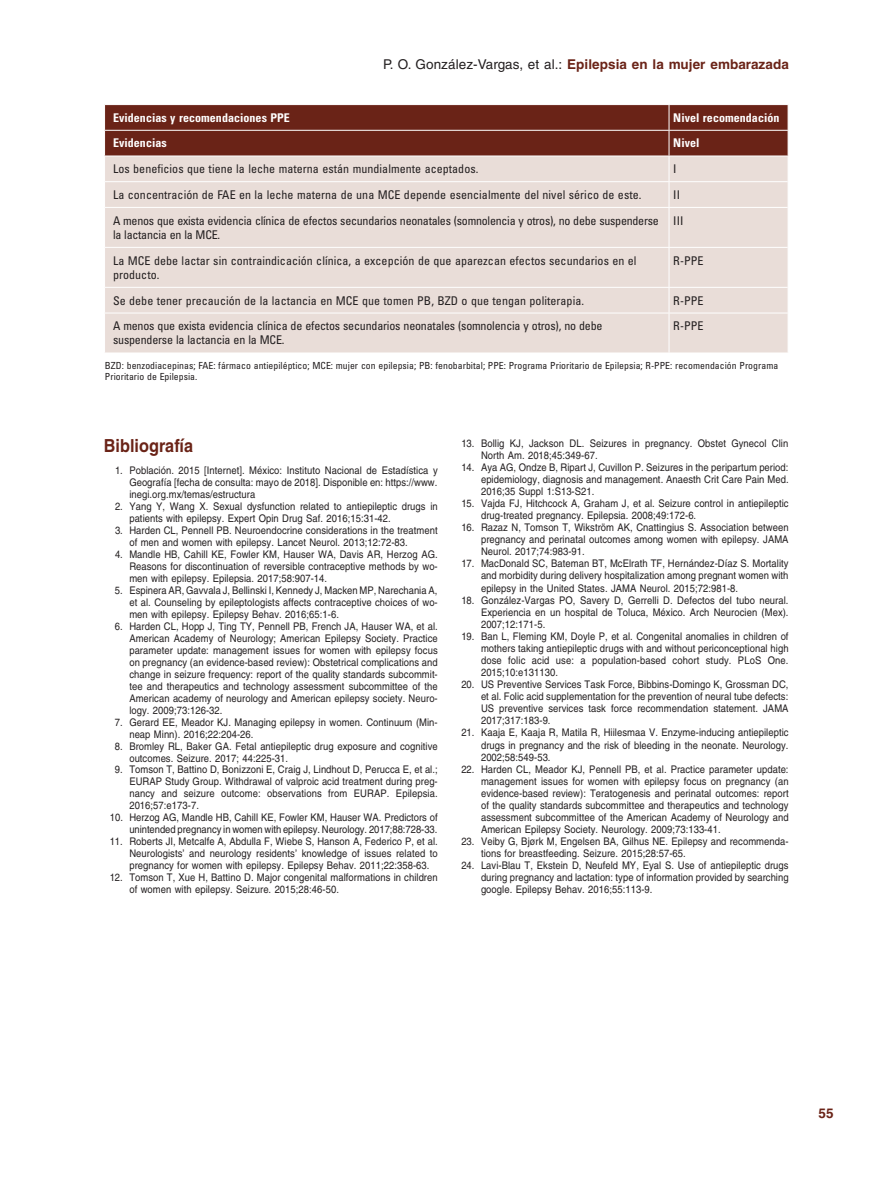
<style>
.page{position:relative;width:893px;height:1191px;background:#fff}
.page>*{position:absolute;margin:0;border:0;box-sizing:border-box;transform-origin:0 0}
.t1{font:700 18px "Helvetica LT Std";letter-spacing:.005em;color:#6a2317;scale:.9 1}
.t2{font:700 13.5px "Helvetica LT Std";letter-spacing:.005em;color:#6a2317}
.t3{font:condensed 12px/14.2px "Univers LT Std";letter-spacing:.005em;color:#231f20}
.t4{font:condensed 12px/14.2px "Univers LT Std";letter-spacing:-.02em;color:#231f20}
.t5{font:condensed 12px/14.2px "Univers LT Std";letter-spacing:-.015em;color:#231f20}
.t6{font:700 condensed 12px "Univers LT Std";letter-spacing:.005em;color:#fff}
.t7{font:10.5px/12px "Helvetica LT Std";letter-spacing:.005em;color:#231f20;text-align:justify;scale:.9 1}
.t8{font:condensed 9.75px/11.2px "Univers LT Std";letter-spacing:.005em;color:#231f20}
.s1{font-weight:400;color:#231f20}
</style>
<div class="page">
<div style="left:105px;top:208px;width:683px;height:144px;background:#e9ddd8"></div>
<hr style="left:669px;top:208px;width:1px;height:39px;background:#fff">
<hr style="left:669px;top:248px;width:1px;height:39px;background:#fff">
<svg style="left:669px;top:288px;width:1px;height:25px"></svg>
<hr style="left:669px;top:313px;width:1px;height:39px;background:#fff">
<hr style="left:105px;top:247px;width:564px;height:1px;background:#fff">
<hr style="left:669px;top:247px;width:119px;height:1px;background:#fff">
<hr style="left:105px;top:287px;width:564px;height:1px;background:#fff">
<hr style="left:669px;top:287px;width:119px;height:1px;background:#fff">
<svg style="left:104px;top:105px;width:685px;height:102px;background:#ac847c"></svg>
<hr style="left:104px;top:313px;width:565px;height:1px;background:#fff">
<hr style="left:669px;top:313px;width:119px;height:1px;background:#fff">
<p class="t2" style="left:383px;top:56px;width:407px"><span class="s1">P. O. González-Vargas, et al.:</span> Epilepsia en la mujer embarazada</p>
<p class="t6" style="left:113px;top:110px;width:178px">Evidencias y recomendaciones PPE</p>
<p class="t6" style="left:673px;top:110px;width:108px">Nivel recomendación</p>
<p class="t6" style="left:113px;top:136px;width:55px">Evidencias</p>
<p class="t6" style="left:673px;top:136px;width:28px">Nivel</p>
<p class="t3" style="left:113px;top:162px;width:367px">Los beneficios que tiene la leche materna están mundialmente aceptados.</p>
<p class="t3" style="left:673px;top:162px;width:5px">I</p>
<p class="t3" style="left:113px;top:187px;width:530px">La concentración de FAE en la leche materna de una MCE depende esencialmente del nivel sérico de este.</p>
<p class="t3" style="left:673px;top:187px;width:8px">II</p>
<p class="t4" style="left:113px;top:213px;width:547px">A menos que exista evidencia clínica de efectos secundarios neonatales (somnolencia y otros), no debe suspenderse la lactancia en la MCE.</p>
<p class="t3" style="left:673px;top:213px;width:12px">III</p>
<p class="t3" style="left:113px;top:253px;width:525px">La MCE debe lactar sin contraindicación clínica, a excepción de que aparezcan efectos secundarios en el producto.</p>
<p class="t3" style="left:673px;top:253px;width:32px">R‑PPE</p>
<p class="t3" style="left:113px;top:293px;width:473px">Se debe tener precaución de la lactancia en MCE que tomen PB, BZD o que tengan politerapia.</p>
<p class="t3" style="left:673px;top:293px;width:32px">R‑PPE</p>
<p class="t5" style="left:113px;top:319px;width:491px">A menos que exista evidencia clínica de efectos secundarios neonatales (somnolencia y otros), no debe suspenderse la lactancia en la MCE.</p>
<p class="t3" style="left:673px;top:319px;width:32px">R‑PPE</p>
<p class="t8" style="left:105px;top:359px;width:675px">BZD: benzodiacepinas; FAE: fármaco antiepiléptico; MCE: mujer con epilepsia; PB: fenobarbital; PPE: Programa Prioritario de Epilepsia; R‑PPE: recomendación Programa<br>Prioritario de Epilepsia.</p>
<h1 class="t1" style="left:104px;top:435px;width:101px">Bibliografía</h1>
<p class="t7" style="left:129px;top:464px;width:344px;text-indent:-14px">1. Población. 2015 [Internet]. México: Instituto Nacional de Estadística y Geografía [fecha de consulta: mayo de 2018]. Disponible en: https://www. inegi.org.mx/temas/estructura</p>
<p class="t7" style="left:129px;top:500px;width:344px;text-indent:-14px">2. Yang Y, Wang X. Sexual dysfunction related to antiepileptic drugs in patients with epilepsy. Expert Opin Drug Saf. 2016;15:31-42.</p>
<p class="t7" style="left:129px;top:524px;width:344px;text-indent:-14px">3. Harden CL, Pennell PB. Neuroendocrine considerations in the treatment of men and women with epilepsy. Lancet Neurol. 2013;12:72-83.</p>
<p class="t7" style="left:129px;top:548px;width:344px;text-indent:-14px">4. Mandle HB, Cahill KE, Fowler KM, Hauser WA, Davis AR, Herzog AG.<br>Reasons for discontinuation of reversible contraceptive methods by wo&shy;men with epilepsy. Epilepsia. 2017;58:907-14.</p>
<p class="t7" style="left:129px;top:584px;width:344px;text-indent:-14px">5. Espinera AR, Gavvala J, Bellinski I, Kennedy J, Macken MP, Narechania A, et al. Counseling by epileptologists affects contraceptive choices of wo&shy;men with epilepsy. Epilepsy Behav. 2016;65:1-6.</p>
<p class="t7" style="left:129px;top:620px;width:344px;text-indent:-14px">6. Harden CL, Hopp J, Ting TY, Pennell PB, French JA, Hauser WA, et al.<br>American Academy of Neurology; American Epilepsy Society. Practice parameter update: management issues for women with epilepsy focus on pregnancy (an evidence-based review): Obstetrical complications and change in seizure frequency: report of the quality standards subcommit&shy;tee and therapeutics and technology assessment subcommittee of the American academy of neurology and American epilepsy society. Neuro&shy;logy. 2009;73:126-32.</p>
<p class="t7" style="left:129px;top:716px;width:344px;text-indent:-14px">7. Gerard EE, Meador KJ. Managing epilepsy in women. Continuum (Min&shy;neap Minn). 2016;22:204-26.</p>
<p class="t7" style="left:129px;top:740px;width:344px;text-indent:-14px">8. Bromley RL, Baker GA. Fetal antiepileptic drug exposure and cognitive outcomes. Seizure. 2017; 44:225-31.</p>
<p class="t7" style="left:129px;top:763px;width:344px;text-indent:-14px">9. Tomson T, Battino D, Bonizzoni E, Craig J, Lindhout D, Perucca E, et al.; EURAP Study Group. Withdrawal of valproic acid treatment during preg&shy;nancy and seizure outcome: observations from EURAP. Epilepsia.<br>2016;57:e173-7.</p>
<p class="t7" style="left:110px;top:811px;width:366px;text-align:right">10. Herzog AG, Mandle HB, Cahill KE, Fowler KM, Hauser WA. Predictors of unintended pregnancy in women with epilepsy. Neurology. 2017;88:728‑33.</p>
<p class="t7" style="left:129px;top:835px;width:344px;text-indent:-20px">11. Roberts JI, Metcalfe A, Abdulla F, Wiebe S, Hanson A, Federico P, et al.<br>Neurologists’ and neurology residents’ knowledge of issues related to pregnancy for women with epilepsy. Epilepsy Behav. 2011;22:358-63.</p>
<p class="t7" style="left:129px;top:871px;width:344px;text-indent:-20px">12. Tomson T, Xue H, Battino D. Major congenital malformations in children of women with epilepsy. Seizure. 2015;28:46-50.</p>
<p class="t7" style="left:481px;top:437px;width:343px;text-indent:-20px">13. Bollig KJ, Jackson DL. Seizures in pregnancy. Obstet Gynecol Clin<br>North Am. 2018;45:349-67.</p>
<p class="t7" style="left:481px;top:461px;width:343px;text-indent:-20px">14. Aya AG, Ondze B, Ripart J, Cuvillon P. Seizures in the peripartum period: epidemiology, diagnosis and management. Anaesth Crit Care Pain Med.<br>2016;35 Suppl 1:S13-S21.</p>
<p class="t7" style="left:481px;top:497px;width:343px;text-indent:-20px">15. Vajda FJ, Hitchcock A, Graham J, et al. Seizure control in antiepileptic drug-treated pregnancy. Epilepsia. 2008;49:172-6.</p>
<p class="t7" style="left:481px;top:521px;width:343px;text-indent:-20px">16. Razaz N, Tomson T, Wikström AK, Cnattingius S. Association between pregnancy and perinatal outcomes among women with epilepsy. JAMA Neurol. 2017;74:983-91.</p>
<p class="t7" style="left:481px;top:557px;width:343px;text-indent:-20px">17. MacDonald SC, Bateman BT, McElrath TF, Hernández-Díaz S. Mortality and morbidity during delivery hospitalization among pregnant women with epilepsy in the United States. JAMA Neurol. 2015;72:981-8.</p>
<p class="t7" style="left:481px;top:594px;width:343px;text-indent:-20px">18. González-Vargas PO, Savery D, Gerrelli D. Defectos del tubo neural.<br>Experiencia en un hospital de Toluca, México. Arch Neurocien (Mex).<br>2007;12:171-5.</p>
<p class="t7" style="left:481px;top:630px;width:343px;text-indent:-20px">19. Ban L, Fleming KM, Doyle P, et al. Congenital anomalies in children of mothers taking antiepileptic drugs with and without periconceptional high dose folic acid use: a population-based cohort study. PLoS One.<br>2015;10:e131130.</p>
<p class="t7" style="left:481px;top:678px;width:343px;text-indent:-20px">20. US Preventive Services Task Force, Bibbins-Domingo K, Grossman DC, et al. Folic acid supplementation for the prevention of neural tube defects:<br>US preventive services task force recommendation statement. JAMA 2017;317:183-9.</p>
<p class="t7" style="left:481px;top:726px;width:343px;text-indent:-20px">21. Kaaja E, Kaaja R, Matila R, Hiilesmaa V. Enzyme-inducing antiepileptic drugs in pregnancy and the risk of bleeding in the neonate. Neurology.<br>2002;58:549-53.</p>
<p class="t7" style="left:481px;top:763px;width:343px;text-indent:-20px">22. Harden CL, Meador KJ, Pennell PB, et al. Practice parameter update: management issues for women with epilepsy focus on pregnancy (an evidence-based review): Teratogenesis and perinatal outcomes: report of the quality standards subcommittee and therapeutics and technology assessment subcommittee of the American Academy of Neurology and American Epilepsy Society. Neurology. 2009;73:133-41.</p>
<p class="t7" style="left:481px;top:835px;width:343px;text-indent:-20px">23. Veiby G, Bjørk M, Engelsen BA, Gilhus NE. Epilepsy and recommenda&shy;tions for breastfeeding. Seizure. 2015;28:57-65.</p>
<p class="t7" style="left:481px;top:859px;width:343px;text-indent:-20px">24. Lavi-Blau T, Ekstein D, Neufeld MY, Eyal S. Use of antiepileptic drugs during pregnancy and lactation: type of information provided by searching google. Epilepsy Behav. 2016;55:113-9.</p>
<p class="t2" style="left:819px;top:1104px;width:17px">55</p>
</div>
